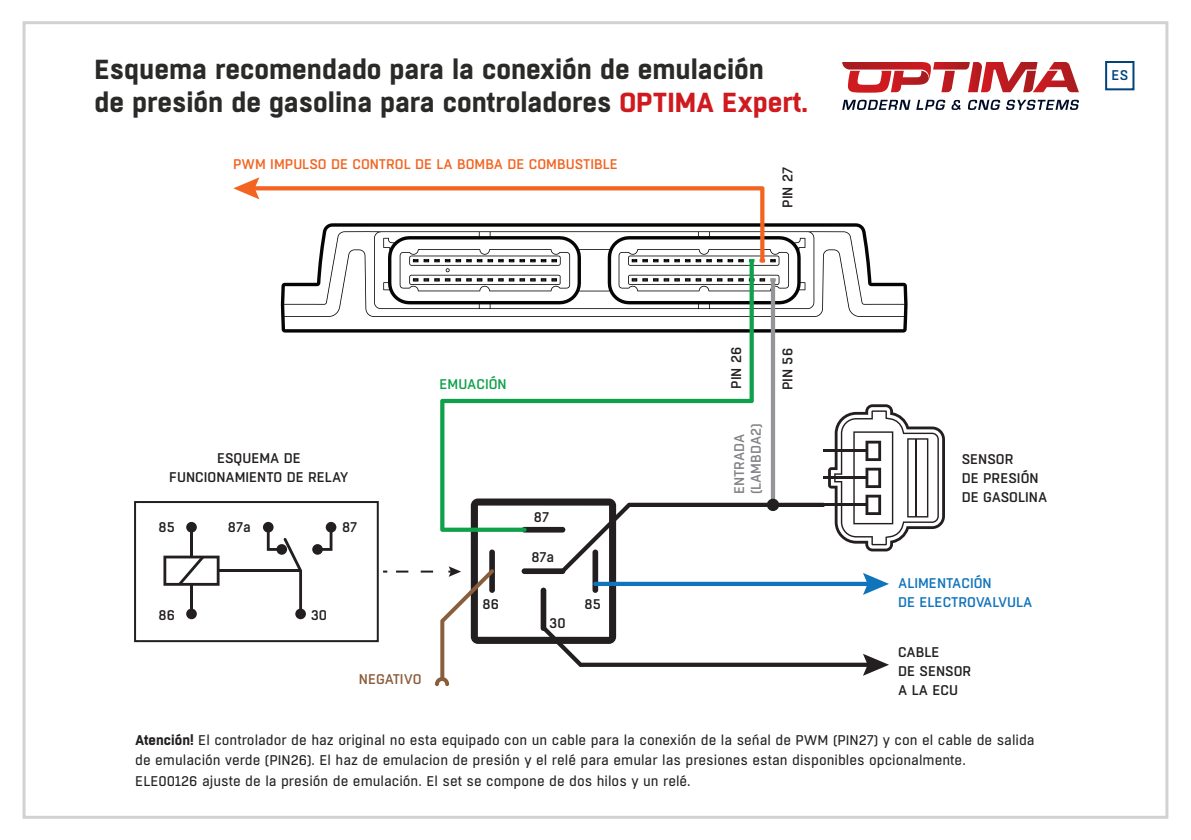
<style>
.page{position:relative;width:1191px;height:840px;background:#fff}
.page>*{position:absolute;margin:0;border:0;box-sizing:border-box;transform-origin:0 0}
.t1{font:700 27.4px/33px "Boxed";color:#2a2a28}
.t2{font:14px/20px "Boxed";color:#231f20}
.t3{font:500 14px/19px "Boxed";color:#231f20}
.t4{font:500 14px "Boxed";color:#f36421}
.t5{font:500 14px/19px "Boxed";color:#1074bc}
.t6{font:500 14px/16.4px "Boxed";color:#808285}
.t7{font:500 14px "Boxed";color:#0fa14a}
.t8{font:500 14px "Boxed";color:#8a5d3b}
.t9{font:500 14px "Boxed";color:#00437b}
.s1{color:#cf1a20}
.s2{font-weight:700}
</style>
<div class="page">
<svg style="left:281px;top:223px;width:626px;height:109px"></svg>
<svg style="left:842px;top:62px;width:237px;height:31px"></svg>
<svg style="left:842px;top:100px;width:68px;height:10px"></svg>
<svg style="left:916px;top:100px;width:29px;height:10px"></svg>
<svg style="left:951px;top:100px;width:10px;height:10px"></svg>
<svg style="left:968px;top:100px;width:32px;height:10px"></svg>
<svg style="left:1006px;top:100px;width:73px;height:10px"></svg>
<svg style="left:233px;top:177px;width:556px;height:114px"></svg>
<svg style="left:440px;top:259px;width:314px;height:145px"></svg>
<svg style="left:163px;top:555px;width:56px;height:30px"></svg>
<hr style="left:190px;top:526px;width:3px;height:30px;background:#231f20">
<div style="left:186px;top:521px;width:11px;height:11px;background:#231f20;border-radius:50%"></div>
<hr style="left:190px;top:584px;width:3px;height:29px;background:#231f20">
<div style="left:186px;top:608px;width:11px;height:11px;background:#231f20;border-radius:50%"></div>
<div style="left:263px;top:521px;width:10px;height:11px;background:#231f20;border-radius:50%"></div>
<svg style="left:323px;top:526px;width:9px;height:24px"></svg>
<div style="left:326px;top:521px;width:10px;height:11px;background:#231f20;border-radius:50%"></div>
<svg style="left:312px;top:543px;width:11px;height:11px"></svg>
<svg style="left:267px;top:526px;width:35px;height:82px"></svg>
<div style="left:295px;top:608px;width:11px;height:11px;background:#231f20;border-radius:50%"></div>
<hr style="left:218px;top:569px;width:83px;height:2px;background:#231f20">
<hr style="left:771px;top:278px;width:4px;height:228px;background:#939598;border-radius:2px">
<div style="left:134px;top:500px;width:245px;height:141px;border:2px solid #231f20"></div>
<svg style="left:396px;top:404px;width:549px;height:281px"></svg>
<div style="left:1105px;top:61px;width:29px;height:29px;border:2px solid #00437b"></div>
<h1 class="t1" style="left:95px;top:54px;width:715px">Esquema recomendado para la conexión de emulación<br>de presión de gasolina para controladores <span class="s1">OPTIMA Expert.</span></h1>
<p class="t4" style="left:233px;top:155px;width:386px">PWM IMPULSO DE CONTROL DE LA BOMBA DE COMBUSTIBLE</p>
<p class="t3" style="left:778px;top:208px;width:42px;rotate:-90deg">PIN 27</p>
<p class="t3" style="left:727px;top:388px;width:43px;rotate:-90deg">PIN 26</p>
<p class="t3" style="left:778px;top:390px;width:44px;rotate:-90deg">PIN 56</p>
<p class="t6" style="left:731px;top:494px;width:72px;rotate:-90deg">ENTRADA (LAMBDA2)</p>
<p class="t7" style="left:439px;top:375px;width:69px">EMUACIÓN</p>
<p class="t3" style="left:169px;top:449px;width:181px;text-align:center">ESQUEMA DE<br>FUNCIONAMIENTO DE RELAY</p>
<p class="t3" style="left:961px;top:449px;width:87px">SENSOR<br>DE PRESIÓN<br>DE GASOLINA</p>
<p class="t3" style="left:158px;top:517px;width:18px">85</p>
<p class="t3" style="left:228px;top:517px;width:24px">87a</p>
<p class="t3" style="left:342px;top:517px;width:17px">87</p>
<p class="t3" style="left:158px;top:606px;width:18px">86</p>
<p class="t3" style="left:311px;top:606px;width:18px">30</p>
<p class="t8" style="left:359px;top:669px;width:64px">NEGATIVO</p>
<p class="t3" style="left:534px;top:508px;width:17px">87</p>
<p class="t3" style="left:531px;top:547px;width:24px">87a</p>
<p class="t3" style="left:482px;top:595px;width:18px">86</p>
<p class="t3" style="left:584px;top:595px;width:18px">85</p>
<p class="t3" style="left:549px;top:614px;width:18px">30</p>
<p class="t5" style="left:898px;top:574px;width:136px">ALIMENTACIÓN<br>DE ELECTROVALVULA</p>
<p class="t3" style="left:898px;top:642px;width:75px">CABLE<br>DE SENSOR<br>A LA ECU</p>
<p class="t2" style="left:135px;top:730px;width:901px"><span class="s2">Atención!</span> El controlador de haz original no esta equipado con un cable para la conexión de la seńal de PWM (PIN27) y con el cable de salida de emulación verde (PIN26). El haz de emulacion de presión y el relé para emular las presiones estan disponibles opcionalmente.<br>ELE00126 ajuste de la presión de emulación. El set se compone de dos hilos y un relé.</p>
<p class="t9" style="left:1111px;top:66px;width:18px">ES</p>
</div>
